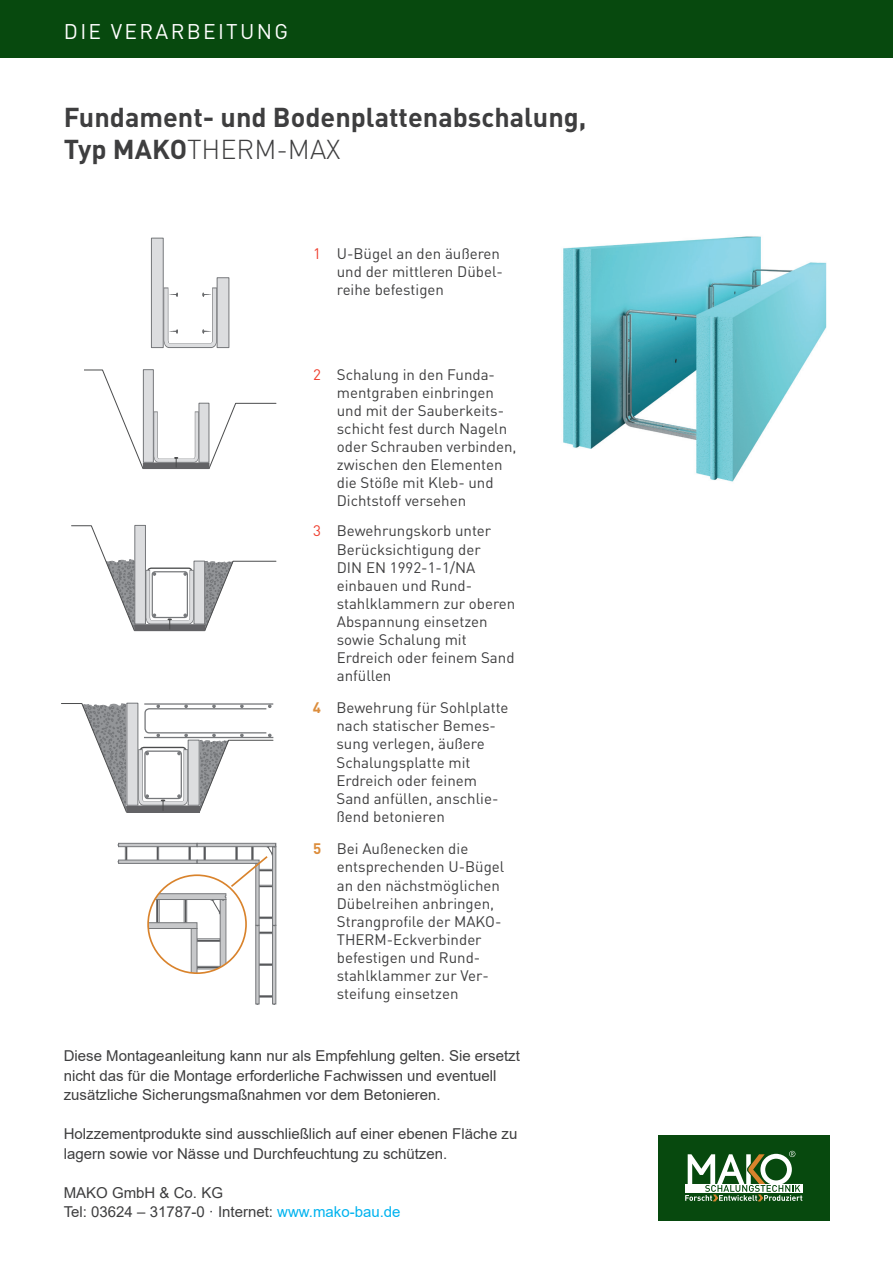
<style>
.page{position:relative;width:893px;height:1263px;background:#fff}
.page>*{position:absolute;margin:0;border:0;box-sizing:border-box;transform-origin:0 0}
.t1{font:700 27px/32.4px "DIN Pro";color:#3e3e3f}
.t2{font:21px "DIN Pro";letter-spacing:.11em;color:#fff}
.t3{font:15px/18.1px "DIN Pro";color:#3e3e3f}
.t4{font:15px/19.5px "Arial";color:#3e3e3f}
.t5{font:13.35px/16px "DIN Pro";color:#3e3e3f}
.s1{font-weight:300}
.s2{color:#ef3e2e}
.s3{font-weight:700;color:#dc8d3c}
.s4{color:#00b3ef}
</style>
<div class="page">
<div style="left:0;top:0;width:893px;height:58px;background:#07490e"></div>
<div style="left:658px;top:1135px;width:171px;height:85px;background:#07490e"></div>
<svg style="left:685px;top:1151px;width:117px;height:50px"></svg>
<img style="left:563px;top:236px;width:264px;height:246px">
<div style="left:217px;top:278px;width:12px;height:70px;background:#dcdddf"></div>
<div style="left:217px;top:277px;width:12px;height:71px;border:1px solid #76787b"></div>
<div style="left:151px;top:238px;width:12px;height:110px;background:#dcdddf"></div>
<div style="left:151px;top:238px;width:13px;height:110px;border:1px solid #76787b"></div>
<svg style="left:161px;top:285px;width:58px;height:64px"></svg>
<svg style="left:84px;top:369px;width:59px;height:100px"></svg>
<svg style="left:209px;top:403px;width:67px;height:66px"></svg>
<div style="left:143px;top:463px;width:66px;height:5px;background:#636366"></div>
<div style="left:143px;top:463px;width:66px;height:6px;border:1px solid #636366"></div>
<div style="left:199px;top:403px;width:10px;height:59px;background:#dcdddf"></div>
<div style="left:199px;top:403px;width:10px;height:60px;border:1px solid #76787b"></div>
<div style="left:143px;top:370px;width:10px;height:92px;background:#dcdddf"></div>
<div style="left:143px;top:369px;width:11px;height:94px;border:1px solid #76787b"></div>
<svg style="left:152px;top:409px;width:49px;height:58px"></svg>
<svg style="left:71px;top:525px;width:63px;height:106px"></svg>
<svg style="left:205px;top:561px;width:72px;height:70px"></svg>
<div style="left:135px;top:625px;width:70px;height:6px;background:#636366"></div>
<div style="left:134px;top:624px;width:71px;height:7px;border:1px solid #636366"></div>
<div style="left:194px;top:561px;width:11px;height:63px;background:#dcdddf"></div>
<div style="left:194px;top:561px;width:11px;height:63px;border:1px solid #76787b"></div>
<div style="left:135px;top:525px;width:10px;height:99px;background:#dcdddf"></div>
<div style="left:134px;top:525px;width:12px;height:99px;border:1px solid #76787b"></div>
<svg style="left:144px;top:567px;width:52px;height:62px"></svg>
<svg style="left:61px;top:703px;width:67px;height:110px"></svg>
<div style="left:127px;top:806px;width:72px;height:6px;background:#636366"></div>
<div style="left:127px;top:703px;width:11px;height:102px;background:#dcdddf"></div>
<hr style="left:144px;top:703px;width:129px;height:2px;background:#76787b">
<svg style="left:136px;top:705px;width:138px;height:108px"></svg>
<svg style="left:118px;top:843px;width:158px;height:162px"></svg>
<h2 class="t2" style="left:64px;top:17px;width:226px">DIE VERARBEITUNG</h2>
<h1 class="t1" style="left:64px;top:100px;width:524px">Fundament- und Bodenplattenabschalung,<br>Typ MAKO<span class="s1">THERM-MAX</span></h1>
<p class="t3" style="left:337px;top:244px;width:168px;text-indent:-24px"><span class="s2">1</span> U-Bügel an den äußeren und der mittleren Dübel&shy;reihe befestigen</p>
<p class="t3" style="left:337px;top:364px;width:181px;text-indent:-24px"><span class="s2">2</span> Schalung in den Funda&shy;mentgraben einbringen und mit der Sauberkeits&shy;schicht fest durch Nageln oder Schrauben verbinden, zwischen den Elementen die Stöße mit Kleb- und<br>Dichtstoff versehen</p>
<p class="t3" style="left:337px;top:521px;width:180px;text-indent:-24px"><span class="s2">3</span> Bewehrungskorb unter<br>Berücksichtigung der<br>DIN EN 1992-1-1/NA einbauen und Rund&shy;stahlklammern zur oberen<br>Abspannung einsetzen sowie Schalung mit<br>Erdreich oder feinem Sand anfüllen</p>
<p class="t3" style="left:336px;top:698px;width:174px;text-indent:-24px"><span class="s3">4</span> Bewehrung für Sohlplatte nach statischer Bemes&shy;sung verlegen, äußere<br>Schalungsplatte mit<br>Erdreich oder feinem<br>Sand anfüllen, anschlie&shy;ßend betonieren</p>
<p class="t3" style="left:337px;top:839px;width:169px;text-indent:-24px"><span class="s3">5</span> Bei Außenecken die entsprechenden U-Bügel an den nächstmöglichen<br>Dübelreihen anbringen,<br>Strangprofile der MAKO-<br>THERM-Eckverbinder befestigen und Rund&shy;stahlklammer zur Ver&shy;steifung einsetzen</p>
<p class="t4" style="left:64px;top:1046px;width:458px">Diese Montageanleitung kann nur als Empfehlung gelten. Sie ersetzt nicht das für die Montage erforderliche Fachwissen und eventuell zusätzliche Sicherungsmaßnahmen vor dem Betonieren.</p>
<p class="t4" style="left:64px;top:1124px;width:455px">Holzzementprodukte sind ausschließlich auf einer ebenen Fläche zu lagern sowie vor Nässe und Durchfeuchtung zu schützen.</p>
<p class="t4" style="left:64px;top:1183px;width:338px">MAKO GmbH &amp; Co. KG<br>Tel: 03624 – 31787-0 · Internet: <span class="s4">www.mako-bau.de</span></p>
<p class="t5" style="left:90px;top:1072px;width:210px">als Empfehlung gelten. Sie ersetzt nicht das für die Montage erforder-</p>
</div>
